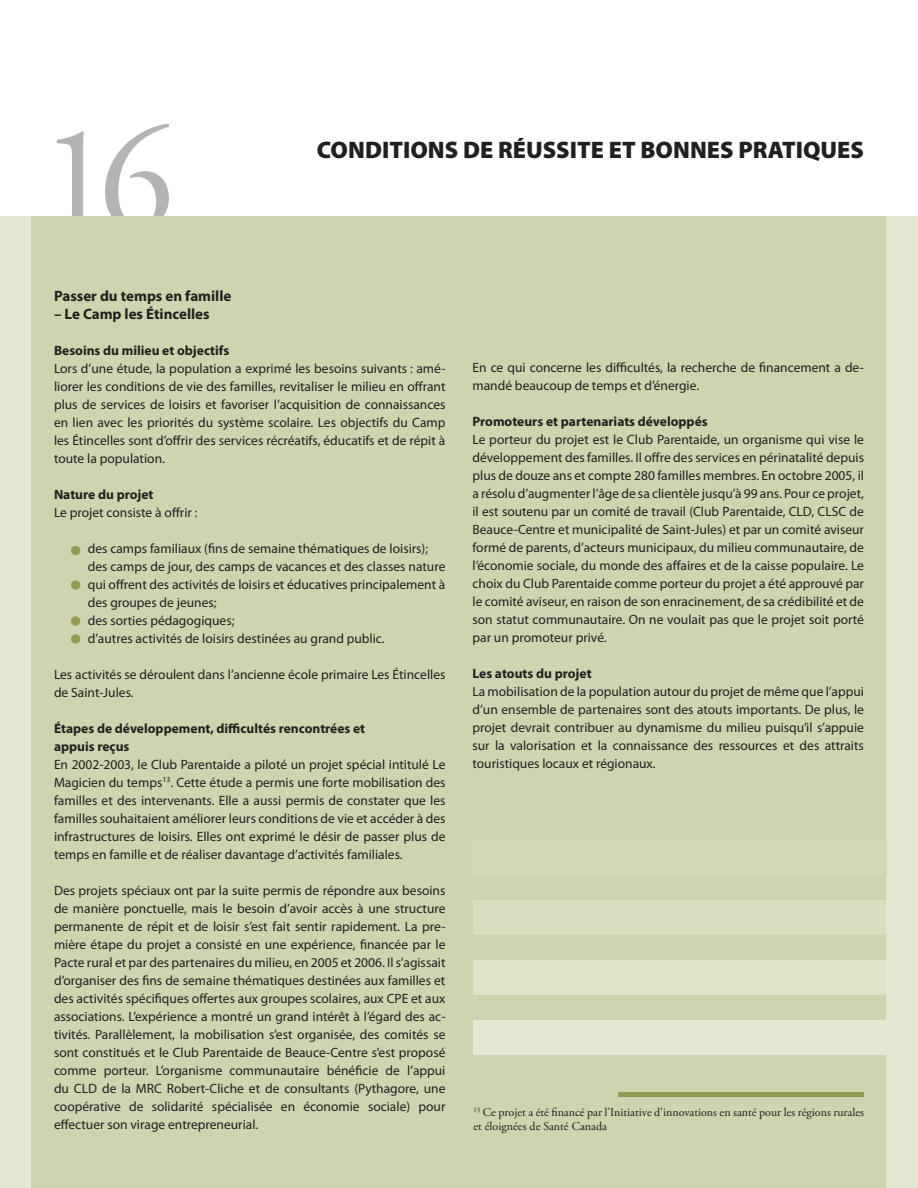
<style>
.page{position:relative;width:918px;height:1188px;background:#fff}
.page>*{position:absolute;margin:0;border:0;box-sizing:border-box;transform-origin:0 0}
.t1{font:150px "Adobe Garamond Pro";color:#b2b4b6}
.t2{font:900 24px "Myriad Pro";color:#231f20}
.t3{font:700 15px "Myriad Pro";color:#231f20}
.t4{font:13.5px/18px "Myriad Pro";color:#231f20;text-align:justify}
.t5{font:700 13.5px/18px "Myriad Pro";color:#231f20}
.t6{font:12px/14.4px "Adobe Garamond Pro";color:#231f20}
</style>
<div class="page">
<div style="left:0;top:217px;width:918px;height:971px;background:#e5e7d3"></div>
<div style="left:32px;top:217px;width:854px;height:971px;background:#cfd3af"></div>
<div style="left:71px;top:546px;width:9px;height:9px;background:#949c51;border-radius:50%"></div>
<div style="left:71px;top:580px;width:9px;height:10px;background:#949c51;border-radius:50%"></div>
<div style="left:71px;top:616px;width:9px;height:10px;background:#949c51;border-radius:50%"></div>
<div style="left:71px;top:634px;width:9px;height:10px;background:#949c51;border-radius:50%"></div>
<hr style="left:618px;top:1092px;width:246px;height:4px;background:#949c51">
<div style="left:473px;top:1020px;width:425px;height:34px;background:#e5e7d3"></div>
<div style="left:473px;top:960px;width:413px;height:34px;background:#dfe2c9"></div>
<div style="left:473px;top:900px;width:413px;height:34px;background:#daddc0"></div>
<div style="left:473px;top:840px;width:414px;height:34px;background:#d5d8b7"></div>
<h1 class="t1" style="left:39px;top:90px;width:136px">16</h1>
<h2 class="t2" style="left:317px;top:133px;width:549px">CONDITIONS DE RÉUSSITE ET BONNES PRATIQUES</h2>
<p class="t3" style="left:54px;top:286px;width:179px">Passer du temps en famille</p>
<p class="t3" style="left:54px;top:304px;width:157px">– Le Camp les Étincelles</p>
<p class="t5" style="left:54px;top:341px;width:177px">Besoins du milieu et objectifs</p>
<p class="t4" style="left:54px;top:359px;width:393px">Lors d’une étude, la population a exprimé les besoins suivants : amé&shy;liorer les conditions de vie des familles, revitaliser le milieu en offrant plus de services de loisirs et favoriser l’acquisition de connaissances en lien avec les priorités du système scolaire. Les objectifs du Camp les Étincelles sont d’offrir des services récréatifs, éducatifs et de répit à toute la population.</p>
<p class="t5" style="left:54px;top:485px;width:101px">Nature du projet</p>
<p class="t4" style="left:54px;top:503px;width:145px">Le projet consiste à offrir :</p>
<p class="t4" style="left:88px;top:539px;width:359px;text-align:left">des camps familiaux (fins de semaine thématiques de loisirs); des camps de jour, des camps de vacances et des classes nature qui offrent des activités de loisirs et éducatives principalement à des groupes de jeunes;<br>des sorties pédagogiques;<br>d’autres activités de loisirs destinées au grand public.</p>
<p class="t4" style="left:54px;top:665px;width:393px">Les activités se déroulent dans l’ancienne école primaire Les Étincelles de Saint-Jules.</p>
<p class="t5" style="left:54px;top:719px;width:313px">Étapes de développement, difficultés rencontrées et appuis reçus</p>
<p class="t4" style="left:54px;top:755px;width:393px">En 2002-2003, le Club Parentaide a piloté un projet spécial intitulé Le Magicien du temps<sup>13</sup>. Cette étude a permis une forte mobilisation des familles et des intervenants. Elle a aussi permis de constater que les familles souhaitaient améliorer leurs conditions de vie et accéder à des infrastructures de loisirs. Elles ont exprimé le désir de passer plus de temps en famille et de réaliser davantage d’activités familiales.</p>
<p class="t4" style="left:54px;top:881px;width:393px">Des projets spéciaux ont par la suite permis de répondre aux besoins de manière ponctuelle, mais le besoin d’avoir accès à une structure permanente de répit et de loisir s’est fait sentir rapidement. La pre&shy;mière étape du projet a consisté en une expérience, financée par le Pacte rural et par des partenaires du milieu, en 2005 et 2006. Il s’agissait d’organiser des fins de semaine thématiques destinées aux familles et des activités spécifiques offertes aux groupes scolaires, aux CPE et aux associations. L’expérience a montré un grand intérêt à l’égard des ac&shy;tivités. Parallèlement, la mobilisation s’est organisée, des comités se sont constitués et le Club Parentaide de Beauce-Centre s’est proposé comme porteur. L’organisme communautaire bénéficie de l’appui du CLD de la MRC Robert-Cliche et de consultants (Pythagore, une coopérative de solidarité spécialisée en économie sociale) pour effectuer son virage entrepreneurial.</p>
<p class="t4" style="left:472px;top:358px;width:393px">En ce qui concerne les difficultés, la recherche de financement a de&shy;mandé beaucoup de temps et d’énergie.</p>
<p class="t5" style="left:472px;top:412px;width:237px">Promoteurs et partenariats développés</p>
<p class="t4" style="left:472px;top:430px;width:393px">Le porteur du projet est le Club Parentaide, un organisme qui vise le développement des familles. Il offre des services en périnatalité depuis plus de douze ans et compte 280 familles membres. En octobre 2005, il a résolu d’augmenter l’âge de sa clientèle jusqu’à 99 ans. Pour ce projet, il est soutenu par un comité de travail (Club Parentaide, CLD, CLSC de Beauce-Centre et municipalité de Saint-Jules) et par un comité aviseur formé de parents, d’acteurs municipaux, du milieu communautaire, de l’économie sociale, du monde des affaires et de la caisse populaire. Le choix du Club Parentaide comme porteur du projet a été approuvé par le comité aviseur, en raison de son enracinement, de sa crédibilité et de son statut communautaire. On ne voulait pas que le projet soit porté par un promoteur privé.</p>
<p class="t5" style="left:472px;top:664px;width:121px">Les atouts du projet</p>
<p class="t4" style="left:472px;top:682px;width:393px">La mobilisation de la population autour du projet de même que l’appui d’un ensemble de partenaires sont des atouts importants. De plus, le projet devrait contribuer au dynamisme du milieu puisqu’il s’appuie sur la valorisation et la connaissance des ressources et des attraits touristiques locaux et régionaux.</p>
<p class="t6" style="left:473px;top:1105px;width:392px"><sup>13</sup> Ce projet a été financé par l’Initiative d’innovations en santé pour les régions rurales et éloignées de Santé Canada</p>
</div>
